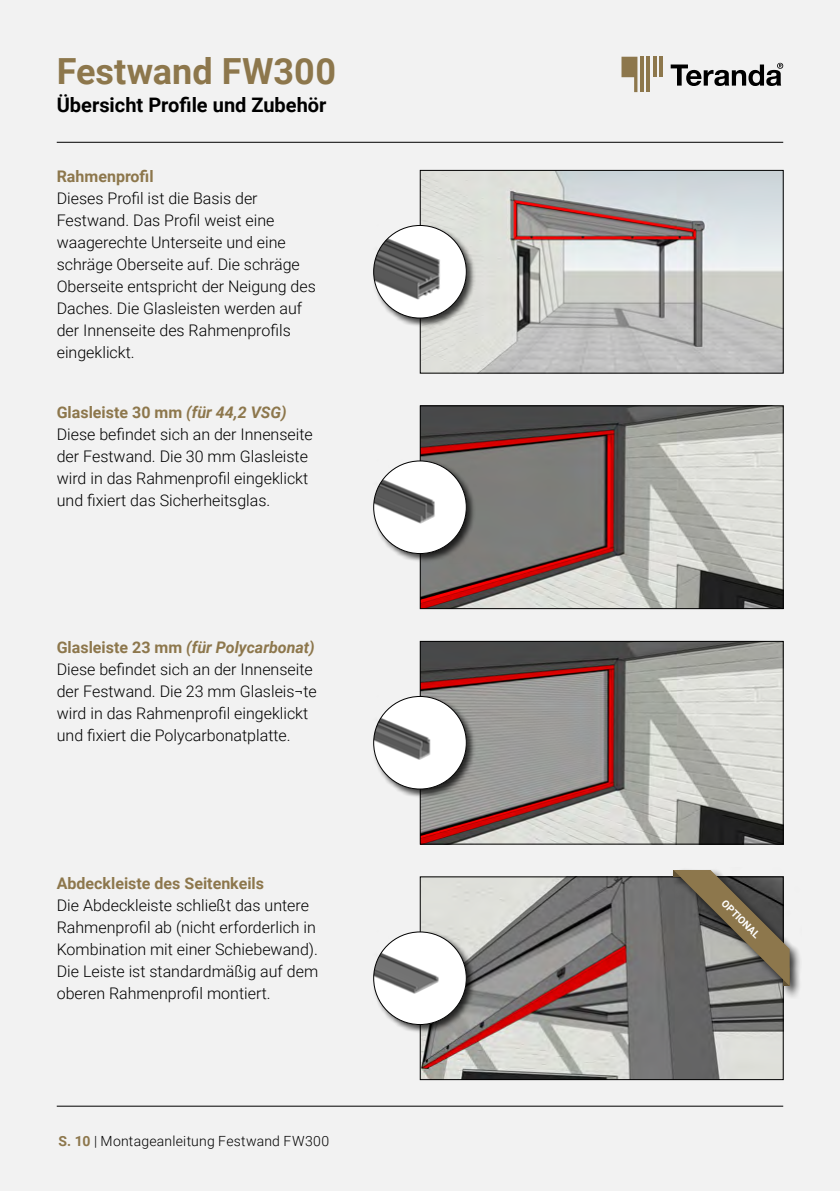
<style>
.page{position:relative;width:840px;height:1191px;background:#fff}
.page>*{position:absolute;margin:0;border:0;box-sizing:border-box;transform-origin:0 0}
.t1{font:700 36px "Roboto";color:#8d774c}
.t2{font:700 20px "Roboto";color:#000}
.t3{font:300 16px/22px "Roboto";color:#000}
.t4{font:700 16px "Roboto";color:#8d774c}
.t5{font:300 14px "Roboto";letter-spacing:.015em;color:#000}
.t6{font:700 10px "Roboto";color:#fff}
.s1{font-weight:700;color:#8d774c}
.s2{font-weight:700;font-style:italic;color:#8d774c}
</style>
<div class="page">
<div style="left:0;top:0;width:839px;height:1191px;background:#f2f2f2"></div>
<hr style="left:57px;top:142px;width:725px;height:1px;background:#000">
<svg style="left:621px;top:57px;width:16px;height:35px"></svg>
<hr style="left:640px;top:57px;width:3px;height:35px;background:#8d774c">
<hr style="left:646px;top:57px;width:3px;height:35px;background:#8d774c">
<svg style="left:653px;top:57px;width:3px;height:20px"></svg>
<hr style="left:659px;top:57px;width:3px;height:20px;background:#8d774c">
<svg style="left:670px;top:63px;width:112px;height:23px"></svg>
<img style="left:422px;top:172px;width:359px;height:199px">
<div style="left:420px;top:170px;width:363px;height:203px;border:1px solid #000"></div>
<div style="left:372px;top:224px;width:104px;height:104px;background:#000;opacity:.75"></div>
<img style="left:373px;top:225px;width:93px;height:93px;border-radius:46px">
<img style="left:422px;top:407px;width:359px;height:200px">
<div style="left:420px;top:405px;width:363px;height:204px;border:1px solid #000"></div>
<div style="left:372px;top:459px;width:104px;height:104px;background:#000;opacity:.75"></div>
<img style="left:373px;top:461px;width:93px;height:92px;border-radius:46px">
<img style="left:422px;top:643px;width:359px;height:199px">
<div style="left:420px;top:641px;width:363px;height:203px;border:1px solid #000"></div>
<div style="left:372px;top:695px;width:104px;height:104px;background:#000;opacity:.75"></div>
<img style="left:373px;top:696px;width:93px;height:93px;border-radius:46px">
<hr style="left:57px;top:1105px;width:725px;height:1px;background:#000">
<img style="left:422px;top:878px;width:359px;height:199px">
<div style="left:420px;top:876px;width:363px;height:203px;border:1px solid #000"></div>
<div style="left:372px;top:930px;width:104px;height:104px;background:#000;opacity:.75"></div>
<img style="left:373px;top:932px;width:93px;height:92px;border-radius:46px">
<div style="left:670px;top:867px;width:131px;height:131px;background:#000;opacity:.75"></div>
<svg style="left:673px;top:870px;width:116px;height:116px"></svg>
<h1 class="t1" style="left:57px;top:46px;width:280px">Festwand FW300</h1>
<p class="t2" style="left:57px;top:91px;width:271px">Übersicht Profile und Zubehör</p>
<p class="t4" style="left:57px;top:165px;width:98px">Rahmenprofil</p>
<p class="t3" style="left:57px;top:187px;width:260px">Dieses Profil ist die Basis der<br>Festwand. Das Profil weist eine waagerechte Unterseite und eine schräge Oberseite auf. Die schräge<br>Oberseite entspricht der Neigung des<br>Daches. Die Glasleisten werden auf der Innenseite des Rahmenprofils eingeklickt.</p>
<p class="t3" style="left:57px;top:400px;width:257px"><span class="s1">Glasleiste 30 mm</span> <span class="s2">(für 44,2 VSG)<br></span>Diese befindet sich an der Innenseite der Festwand. Die 30 mm Glasleiste wird in das Rahmenprofil eingeklickt und fixiert das Sicherheitsglas.</p>
<p class="t3" style="left:57px;top:636px;width:261px"><span class="s1">Glasleiste 23 mm</span> <span class="s2">(für Polycarbonat)<br></span>Diese befindet sich an der Innenseite der Festwand. Die 23 mm Glasleis¬te wird in das Rahmenprofil eingeklickt und fixiert die Polycarbonatplatte.</p>
<p class="t4" style="left:57px;top:871px;width:209px">Abdeckleiste des Seitenkeils</p>
<p class="t3" style="left:57px;top:893px;width:263px">Die Abdeckleiste schließt das untere Rahmenprofil ab (nicht erforderlich in Kombination mit einer Schiebewand).<br>Die Leiste ist standardmäßig auf dem oberen Rahmenprofil montiert.</p>
<p class="t6" style="left:728px;top:896px;width:51px;rotate:45deg">OPTIONAL</p>
<p class="t5" style="left:58px;top:1131px;width:272px"><span class="s1">S. 10</span> | Montageanleitung Festwand FW300</p>
</div>
